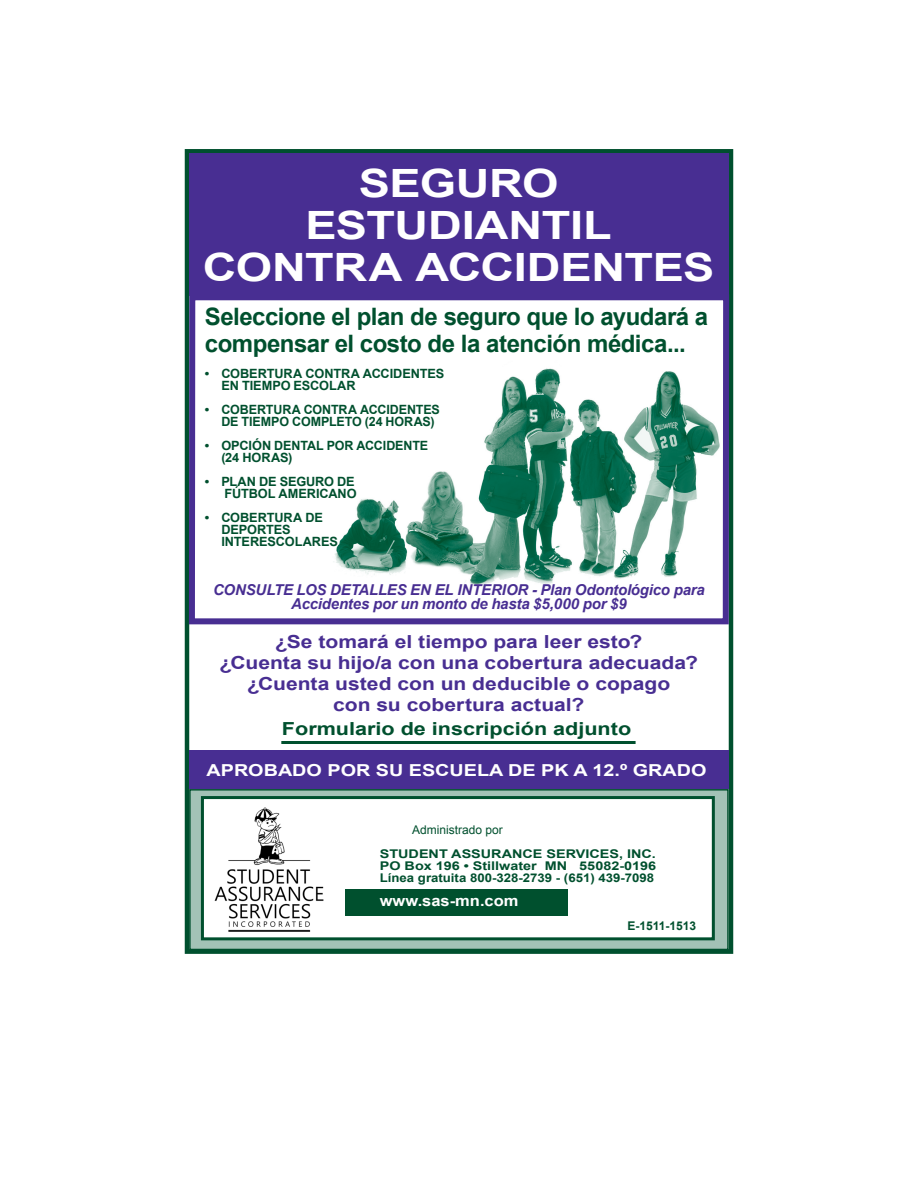
<style>
.page{position:relative;width:918px;height:1188px;background:#fff}
.page>*{position:absolute;margin:0;border:0;box-sizing:border-box;transform-origin:0 0}
.t1{font:700 39px/42px "Arial";letter-spacing:-.01em;color:#fff;text-align:center;scale:1.2 1}
.t2{font:700 24px/27px "Arial";letter-spacing:-.02em;color:#00502e}
.t3{font:700 18px "Arial";color:#482e92;scale:1.17 1}
.t4{font:700 18px "Arial";color:#00502e;scale:1.2 1}
.t5{font:700 16.5px "Arial";color:#fff;scale:1.2 1}
.t6{font:italic 700 15px/13.5px "Arial";letter-spacing:-.015em;color:#482e92;text-align:center}
.t7{font:700 15px "Arial";color:#fff;scale:1.1 1}
.t8{font:700 12.75px/12px "Arial";letter-spacing:-.005em;color:#00502e}
.t9{font:700 12px "Arial";color:#00502e;scale:1.2 1}
.t10{font:700 12px "Arial";color:#00502e;scale:1.1 1}
.t11{font:12px "Arial";color:#00502e}
.t12{font:700 12px "Arial";color:#00502e}
</style>
<div class="page">
<div style="left:185px;top:149px;width:548px;height:805px;border:4px solid #00502e"></div>
<div style="left:189px;top:750px;width:540px;height:39px;background:#482e92"></div>
<img style="left:333px;top:368px;width:387px;height:217px">
<div style="left:189px;top:789px;width:540px;height:161px;background:#a3c2b6;border:2px solid #00502e"></div>
<div style="left:201px;top:796px;width:514px;height:144px;background:#fff;border:3px solid #00502e"></div>
<hr style="left:281px;top:741px;width:355px;height:3px;background:#00502e">
<div style="left:189px;top:154px;width:540px;height:142px;background:#482e92"></div>
<div style="left:189px;top:294px;width:540px;height:330px;border:6px solid #482e92"></div>
<div style="left:345px;top:890px;width:223px;height:26px;background:#00502e"></div>
<img style="left:214px;top:808px;width:110px;height:124px">
<p class="t1" style="left:203px;top:164px;width:428px">SEGURO<br>ESTUDIANTIL<br>CONTRA ACCIDENTES</p>
<p class="t2" style="left:205px;top:304px;width:505px">Seleccione el plan de seguro que lo ayudará a compensar el costo de la atención médica...</p>
<p class="t8" style="left:221px;top:368px;width:225px;text-indent:-16px">• COBERTURA CONTRA ACCIDENTES<br>EN TIEMPO ESCOLAR</p>
<p class="t8" style="left:221px;top:404px;width:220px;text-indent:-16px">• COBERTURA CONTRA ACCIDENTES<br>DE TIEMPO COMPLETO (24 HORAS)</p>
<p class="t8" style="left:221px;top:440px;width:208px;text-indent:-16px">• OPCIÓN DENTAL POR ACCIDENTE (24 HORAS)</p>
<p class="t8" style="left:205px;top:476px;width:153px;text-align:right">• PLAN DE SEGURO DE<br>FÚTBOL AMERICANO</p>
<p class="t8" style="left:221px;top:512px;width:118px;text-indent:-16px">• COBERTURA DE<br>DEPORTES<br>INTERESCOLARES</p>
<p class="t6" style="left:213px;top:584px;width:493px">CONSULTE LOS DETALLES EN EL INTERIOR - Plan Odontológico para<br>Accidentes por un monto de hasta $5,000 por $9</p>
<p class="t3" style="left:275px;top:629px;width:315px">¿Se tomará el tiempo para leer esto?</p>
<p class="t3" style="left:219px;top:650px;width:411px">¿Cuenta su hijo/a con una cobertura adecuada?</p>
<p class="t3" style="left:247px;top:671px;width:363px">¿Cuenta usted con un deducible o copago</p>
<p class="t3" style="left:333px;top:692px;width:216px">con su cobertura actual?</p>
<p class="t4" style="left:282px;top:717px;width:293px">Formulario de inscripción adjunto</p>
<p class="t5" style="left:207px;top:759px;width:418px">APROBADO POR SU ESCUELA DE PK A 12.º GRADO</p>
<p class="t11" style="left:412px;top:822px;width:92px">Administrado por</p>
<p class="t9" style="left:380px;top:846px;width:232px">STUDENT ASSURANCE SERVICES, INC.</p>
<p class="t9" style="left:380px;top:858px;width:232px">PO Box 196 • Stillwater MN 55082-0196</p>
<p class="t10" style="left:380px;top:870px;width:251px">Línea gratuita 800-328-2739 - (651) 439-7098</p>
<p class="t7" style="left:380px;top:891px;width:128px">www.sas-mn.com</p>
<p class="t12" style="left:628px;top:918px;width:70px">E-1511-1513</p>
</div>
